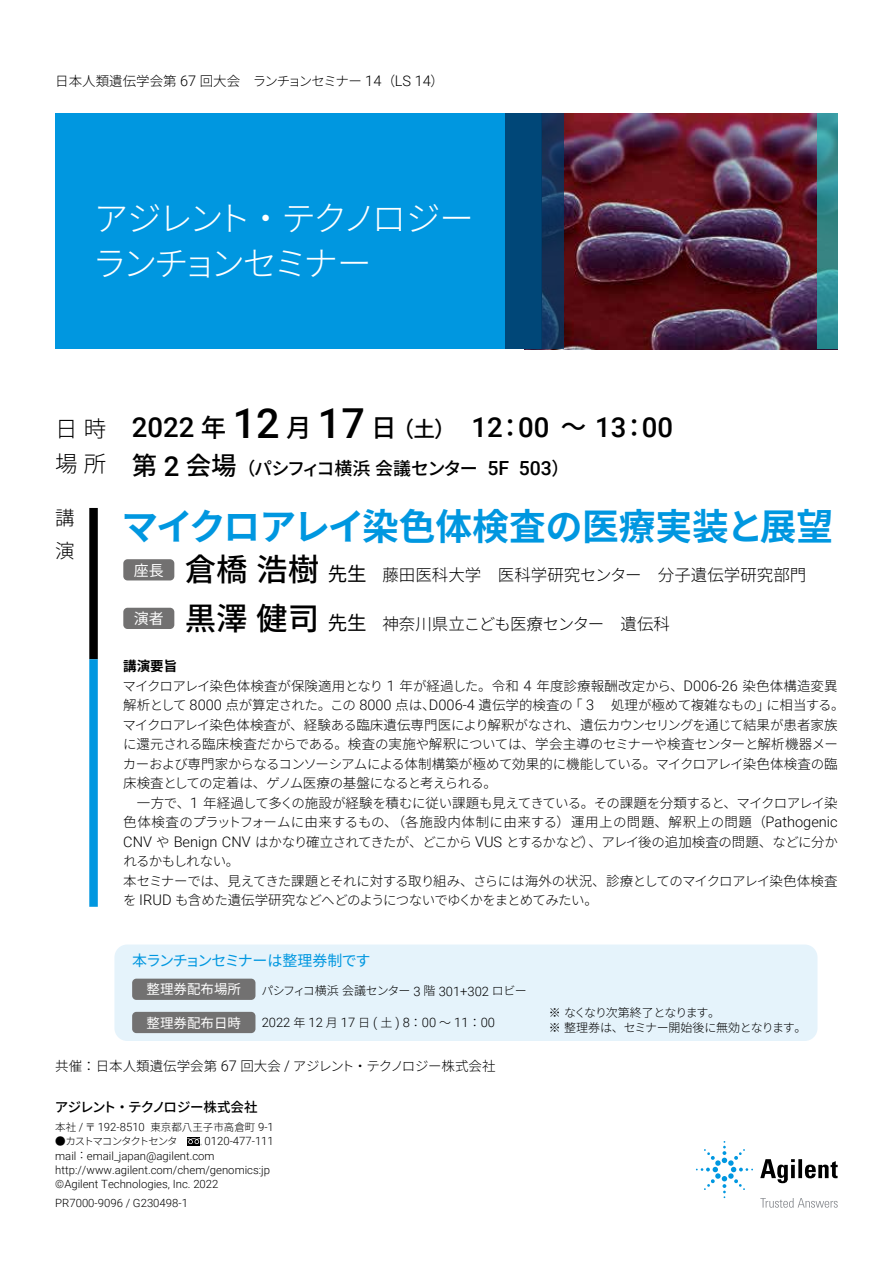
<style>
.page{position:relative;width:893px;height:1263px;background:#fff}
.page>*{position:absolute;margin:0;border:0;box-sizing:border-box;transform-origin:0 0}
.t1{font:700 36.75px "Noto Sans CJ Kjp";letter-spacing:-.015em;color:#0097e0}
.t2{font:300 34.5px/45px "Noto Sans CJ Kjp";letter-spacing:-.11em;color:#fff}
.t3{font:500 27.6px "Roboto";color:#000}
.t4{font:300 19.5px/32.4px "Noto Sans CJ Kjp";color:#000}
.t5{font:500 18px "Noto Sans CJ Kjp";letter-spacing:-.06em;color:#000}
.t6{font:300 16.5px "Noto Sans CJ Kjp";color:#000}
.t7{font:15px "Noto Sans CJ Kjp";letter-spacing:-.07em;color:#0097e0}
.t8{font:300 13.5px/19.5px "Noto Sans CJ Kjp";letter-spacing:-.02em;color:#000}
.t9{font:300 13.5px "Noto Sans CJ Kjp";color:#000}
.t10{font:500 13.5px "Noto Sans CJ Kjp";letter-spacing:-.03em;color:#000}
.t11{font:13.5px "Noto Sans CJ Kjp";color:#fff}
.t12{font:300 12.9px "Roboto";color:#000}
.t13{font:300 12px/15px "Noto Sans CJ Kjp";letter-spacing:-.04em;color:#000}
.t14{font:300 11.4px/14.2px "Roboto";color:#000}
.t15{font:300 10.5px "Noto Sans CJ Kjp";color:#000}
.t16{font:300 10.5px "Noto Sans CJ Kjp";letter-spacing:-.1em;color:#000}
.s1{font-family:"Roboto";font-size:14.55px}
.s2{font-family:"Noto Sans CJ Kjp";font-weight:300;font-size:22.5px}
.s3{font-family:"Noto Sans CJ Kjp";font-size:25.5px}
.s4{font-size:41.25px}
.s5{font-family:"Noto Sans CJ Kjp";font-size:21.6px}
.s6{font-weight:300;font-size:22.5px}
.s7{font-size:25.5px}
.s8{font-family:"Roboto";font-size:27.6px}
.s9{font-family:"Roboto";font-size:19.5px}
.s10{font-weight:500;font-size:31.5px}
.s11{font-weight:400;font-size:19.5px}
.s12{font-weight:700}
.s13{font-family:"Roboto";font-size:12.9px}
.s14{font-family:"Noto Sans CJ Kjp";font-size:12px}
.s15{font-family:"Roboto";font-size:11.4px}
.s16{font-family:"Noto Sans CJ Kjp";font-size:10.5px}
</style>
<div class="page">
<img style="left:564px;top:114px;width:253px;height:235px">
<div style="left:55px;top:114px;width:486px;height:235px;background:#0097e0"></div>
<svg style="left:817px;top:114px;width:21px;height:235px"></svg>
<div style="left:505px;top:114px;width:36px;height:235px;background:#004778"></div>
<svg style="left:541px;top:114px;width:23px;height:235px;fill:#162f55"></svg>
<svg style="left:89px;top:508px;width:9px;height:399px"></svg>
<div style="left:123px;top:559px;width:51px;height:21px;background:#727171;border-radius:4px"></div>
<div style="left:123px;top:608px;width:51px;height:21px;background:#727171;border-radius:4px"></div>
<div style="left:114px;top:944px;width:703px;height:97px;background:#dff0fb;border-radius:13px"></div>
<div style="left:132px;top:979px;width:123px;height:21px;background:#727171;border-radius:4px"></div>
<div style="left:132px;top:1012px;width:123px;height:21px;background:#727171;border-radius:4px"></div>
<svg style="left:760px;top:1159px;width:78px;height:24px"></svg>
<svg style="left:696px;top:1141px;width:57px;height:57px"></svg>
<svg style="left:760px;top:1198px;width:78px;height:10px"></svg>
<div style="left:187px;top:1137px;width:13px;height:8px;background:#000"></div>
<svg style="left:187px;top:1138px;width:15px;height:7px"></svg>
<p class="t9" style="left:55px;top:73px;width:390px">日本人類遺伝学会第 <span class="s1">67</span> 回大会　ランチョンセミナー <span class="s1">14</span>（<span class="s1">LS 14</span>）</p>
<h2 class="t2" style="left:92px;top:196px;width:383px">アジレント・テクノロジーランチョンセミナー</h2>
<h3 class="t3" style="left:55px;top:408px;width:619px"><span class="s2">日時</span> 2022 <span class="s3">年</span> <span class="s4">12</span> <span class="s3">月</span> <span class="s4">17</span> <span class="s3">日</span><span class="s5">（土）</span> 12<span class="s3">：</span>00 <span class="s3">～</span> 13<span class="s3">：</span>00</h3>
<h3 class="t5" style="left:55px;top:458px;width:516px"><span class="s6">場所</span> <span class="s7">第</span> <span class="s8">2</span> <span class="s7">会場</span>（パシフィコ横浜会議センター <span class="s9">5F 503</span>）</h3>
<h3 class="t4" style="left:55px;top:502px;width:20px">講演</h3>
<h1 class="t1" style="left:121px;top:506px;width:713px">マイクロアレイ染色体検査の医療実装と展望</h1>
<p class="t6" style="left:134px;top:566px;width:674px"><sup>座長</sup> <span class="s10">倉橋浩樹</span><span class="s11">先生</span> 藤田医科大学　医科学研究センター　分子遺伝学研究部門</p>
<p class="t6" style="left:134px;top:614px;width:538px"><sup>演者</sup> <span class="s10">黒澤健司</span><span class="s11">先生</span> 神奈川県立こども医療センター　遺伝科</p>
<p class="t8" style="left:123px;top:657px;width:723px"><span class="s12">講演要旨<br></span>マイクロアレイ染色体検査が保険適用となり <span class="s1">1</span> 年が経過した。令和 <span class="s1">4</span> 年度診療報酬改定から、<span class="s1">D006-26</span> 染色体構造変異解析として <span class="s1">8000</span> 点が算定された。この <span class="s1">8000</span> 点は、<span class="s1">D006-4</span> 遺伝学的検査の「 <span class="s1">3</span> 処理が極めて複雑なもの」に相当する。マイクロアレイ染色体検査が、経験ある臨床遺伝専門医により解釈がなされ、遺伝カウンセリングを通じて結果が患者家族に還元される臨床検査だからである。検査の実施や解釈については、学会主導のセミナーや検査センターと解析機器メーカーおよび専門家からなるコンソーシアムによる体制構築が極めて効果的に機能している。マイクロアレイ染色体検査の臨床検査としての定着は、ゲノム医療の基盤になると考えられる。<br>　一方で、<span class="s1">1</span> 年経過して多くの施設が経験を積むに従い課題も見えてきている。その課題を分類すると、マイクロアレイ染色体検査のプラットフォームに由来するもの、（各施設内体制に由来する）運用上の問題、解釈上の問題（<span class="s1">Pathogenic CNV</span> や <span class="s1">Benign CNV</span> はかなり確立されてきたが、どこから <span class="s1">VUS</span> とするかなど）、アレイ後の追加検査の問題、などに分かれるかもしれない。<br>本セミナーでは、見えてきた課題とそれに対する取り組み、さらには海外の状況、診療としてのマイクロアレイ染色体検査を <span class="s1">IRUD</span> も含めた遺伝学研究などへどのようにつないでゆくかをまとめてみたい。</p>
<p class="t7" style="left:132px;top:952px;width:240px">本ランチョンセミナーは整理券制です</p>
<p class="t11" style="left:147px;top:982px;width:96px">整理券配布場所</p>
<p class="t13" style="left:261px;top:984px;width:267px">パシフィコ横浜会議センター <span class="s13">3</span> 階 <span class="s13">301+302</span> ロビー</p>
<p class="t11" style="left:147px;top:1015px;width:96px">整理券配布日時</p>
<p class="t12" style="left:262px;top:1014px;width:235px">2022 <span class="s14">年</span> 12 <span class="s14">月</span> 17 <span class="s14">日</span> ( <span class="s14">土</span> ) 8<span class="s14">：</span>00 <span class="s14">～</span> 11<span class="s14">：</span>00</p>
<p class="t13" style="left:549px;top:1005px;width:259px">※ なくなり次第終了となります。<br>※ 整理券は、セミナー開始後に無効となります。</p>
<p class="t9" style="left:55px;top:1058px;width:442px">共催：日本人類遺伝学会第 <span class="s1">67</span> 回大会 <span class="s1">/</span> アジレント・テクノロジー株式会社</p>
<p class="t10" style="left:55px;top:1099px;width:204px">アジレント・テクノロジー株式会社</p>
<p class="t15" style="left:55px;top:1121px;width:220px">本社 <span class="s15">/</span> 〒 <span class="s15">192-8510</span> 東京都八王子市高倉町 <span class="s15">9-1</span></p>
<p class="t16" style="left:55px;top:1135px;width:134px">●カストマコンタクトセンタ　</p>
<p class="t14" style="left:55px;top:1134px;width:220px;text-indent:149px">0120-477-111 mail<span class="s16">：</span>email_japan@agilent.com http://www.agilent.com/chem/genomics:jp ©Agilent Technologies, Inc. 2022</p>
<p class="t14" style="left:55px;top:1195px;width:134px">PR7000-9096 / G230498-1</p>
</div>
